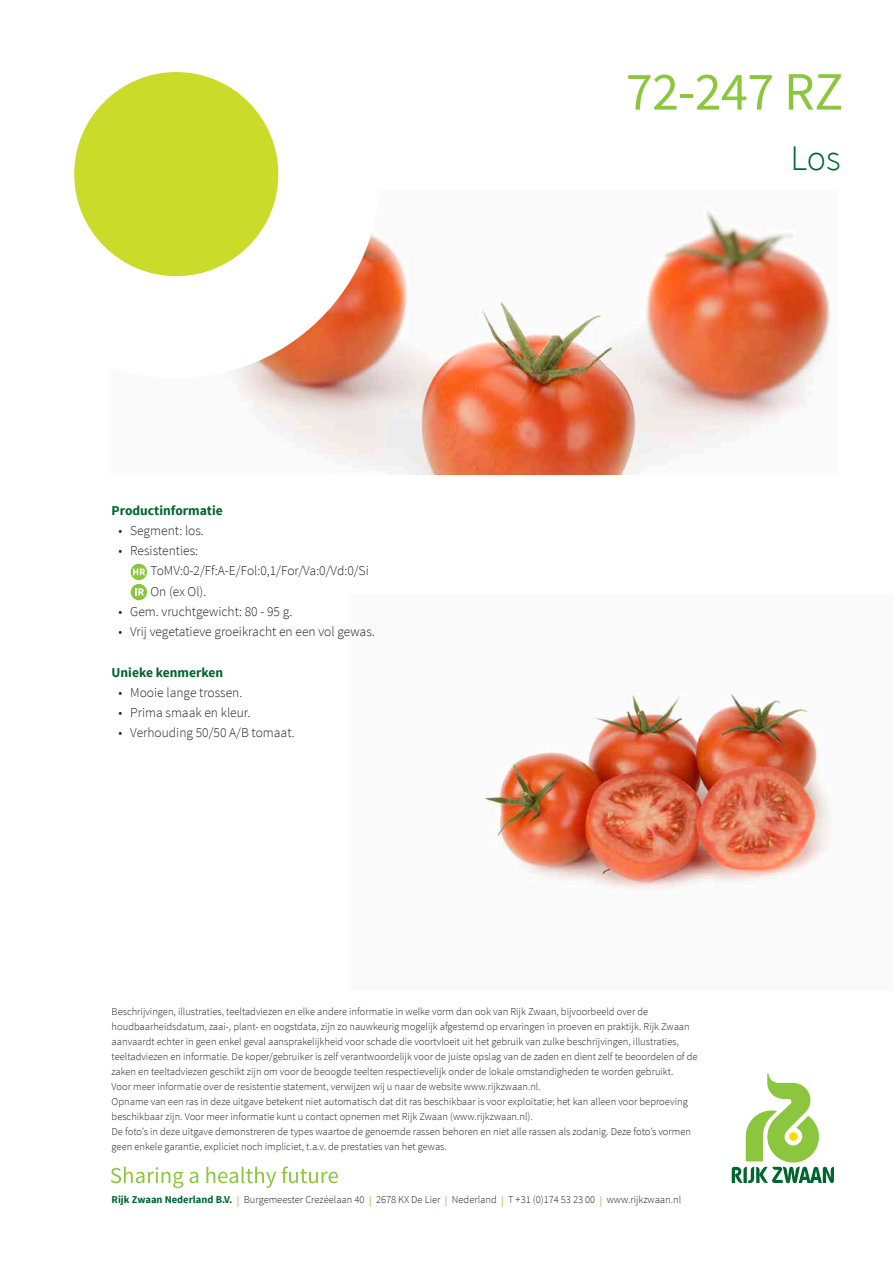
<style>
.page{position:relative;width:893px;height:1263px;background:#fff}
.page>*{position:absolute;margin:0;border:0;box-sizing:border-box;transform-origin:0 0}
.t1{font:54px "Source Sans Pro";letter-spacing:-.01em;color:#8bc63e}
.t2{font:300 36px "Source Sans Pro";color:#00652e}
.t3{font:300 13.5px/20.2px "Source Sans Pro";color:#231f20}
.t4{font:700 13.5px "Source Sans Pro";color:#00652e}
.t5{font:300 10.5px/15px "Source Sans Pro";color:#231f20}
.s1{font-weight:700;color:#00652e}
.s2{font-family:"Myriad Pro";font-weight:400;color:#8bc63e}
</style>
<div class="page">
<img style="left:484px;top:693px;width:348px;height:197px">
<svg style="left:131px;top:564px;width:16px;height:16px"></svg>
<svg style="left:133px;top:569px;width:12px;height:6px"></svg>
<div style="left:131px;top:584px;width:16px;height:16px;background:#8bc63e;border-radius:50%"></div>
<svg style="left:135px;top:588px;width:9px;height:7px"></svg>
<img style="left:236px;top:212px;width:596px;height:262px">
<svg style="left:74px;top:72px;width:306px;height:306px"></svg>
<div style="left:74px;top:72px;width:204px;height:204px;background:#cadb2a;border-radius:50%"></div>
<svg style="left:732px;top:1073px;width:102px;height:111px"></svg>
<svg style="left:111px;top:1167px;width:72px;height:21px"></svg>
<svg style="left:190px;top:1172px;width:8px;height:11px"></svg>
<svg style="left:206px;top:1167px;width:70px;height:21px"></svg>
<svg style="left:282px;top:1166px;width:56px;height:17px"></svg>
<h1 class="t1" style="left:626px;top:58px;width:219px">72-247 RZ</h1>
<h2 class="t2" style="left:790px;top:137px;width:52px">Los</h2>
<p class="t4" style="left:112px;top:501px;width:113px">Productinformatie</p>
<p class="t3" style="left:119px;top:520px;width:87px">• Segment: los.</p>
<p class="t3" style="left:150px;top:541px;width:220px;text-indent:-32px">• Resistenties:<br>ToMV:0-2/Ff:A-E/Fol:0,1/For/Va:0/Vd:0/Si<br>On (ex Ol).</p>
<p class="t3" style="left:119px;top:601px;width:175px">• Gem. vruchtgewicht: 80 - 95 g.</p>
<p class="t3" style="left:119px;top:622px;width:258px">• Vrij vegetatieve groeikracht en een vol gewas.</p>
<p class="t4" style="left:112px;top:663px;width:113px">Unieke kenmerken</p>
<p class="t3" style="left:119px;top:682px;width:125px">• Mooie lange trossen.</p>
<p class="t3" style="left:119px;top:703px;width:134px">• Prima smaak en kleur.</p>
<p class="t3" style="left:119px;top:723px;width:178px">• Verhouding 50/50 A/B tomaat.</p>
<p class="t5" style="left:112px;top:1004px;width:587px">Beschrijvingen, illustraties, teeltadviezen en elke andere informatie in welke vorm dan ook van Rijk Zwaan, bijvoorbeeld over de houdbaarheidsdatum, zaai-, plant- en oogstdata, zijn zo nauwkeurig mogelijk afgestemd op ervaringen in proeven en praktijk. Rijk Zwaan aanvaardt echter in geen enkel geval aansprakelijkheid voor schade die voortvloeit uit het gebruik van zulke beschrijvingen, illustraties, teeltadviezen en informatie. De koper/gebruiker is zelf verantwoordelijk voor de juiste opslag van de zaden en dient zelf te beoordelen of de zaken en teeltadviezen geschikt zijn om voor de beoogde teelten respectievelijk onder de lokale omstandigheden te worden gebruikt.<br>Voor meer informatie over de resistentie statement, verwijzen wij u naar de website www.rijkzwaan.nl.<br>Opname van een ras in deze uitgave betekent niet automatisch dat dit ras beschikbaar is voor exploitatie; het kan alleen voor beproeving beschikbaar zijn. Voor meer informatie kunt u contact opnemen met Rijk Zwaan (www.rijkzwaan.nl).<br>De foto’s in deze uitgave demonstreren de types waartoe de genoemde rassen behoren en niet alle rassen als zodanig. Deze foto’s vormen geen enkele garantie, expliciet noch impliciet, t.a.v. de prestaties van het gewas.</p>
<p class="t5" style="left:112px;top:1192px;width:571px"><span class="s1">Rijk Zwaan Nederland B.V.</span> <span class="s2">|</span> Burgemeester Crezéelaan 40 <span class="s2">|</span> 2678 KX De Lier <span class="s2">|</span> Nederland <span class="s2">|</span> T +31 (0)174 53 23 00 <span class="s2">|</span> www.rijkzwaan.nl</p>
</div>
